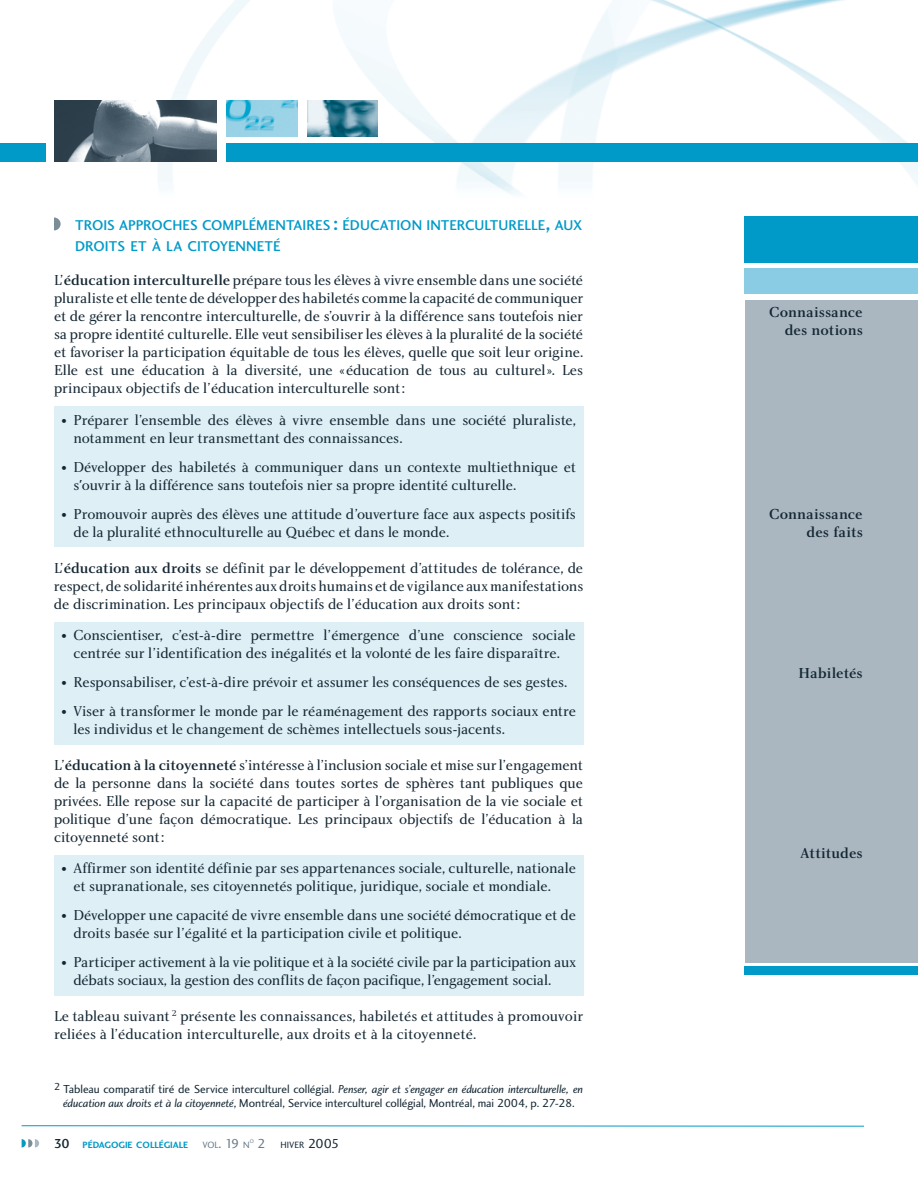
<style>
.page{position:relative;width:918px;height:1188px;background:#fff}
.page>*{position:absolute;margin:0;border:0;box-sizing:border-box;transform-origin:0 0}
.t1{font:15px/18px "Charlotte Book Plain";letter-spacing:-.01em;color:#142733}
.t2{font:15px/18px "Charlotte Medium Plain";color:#142733;text-align:right}
.t3{font:14.7px/21px "Charlotte Sans Medium Plain";color:#009ac8}
.t4{font:12px/13.5px "Charlotte Sans Book Plain";letter-spacing:-.005em;color:#142733;text-align:center}
.t5{font:9.45px "Charlotte Sans Bold Plain";color:#009ac8}
.t6{font:9.45px "Charlotte Sans Book Plain";color:#142733}
.t7{font:9.45px "Charlotte Sans Book Plain";color:#687a88}
.t8{font:5.55px "Charlotte Sans Book Plain";color:#687a88}
.s1{font-size:21px}
.s2{font-family:"Charlotte Medium Plain"}
.s3{font-size:12px}
.s4{font-family:"Charlotte Sans Book Italic Plain"}
.s5{font-family:"Charlotte Sans Medium Plain";font-size:13.5px;color:#142733}
.s6{font-size:13.5px}
.s7{font-size:13.5px;color:#687a88}
</style>
<div class="page">
<div style="left:745px;top:216px;width:173px;height:46px;background:#009ac8"></div>
<div style="left:746px;top:300px;width:172px;height:663px;background:#aab7c1"></div>
<div style="left:54px;top:856px;width:529px;height:140px;background:#deeff6"></div>
<div style="left:54px;top:622px;width:529px;height:123px;background:#deeff6"></div>
<div style="left:54px;top:406px;width:529px;height:141px;background:#deeff6"></div>
<svg style="left:54px;top:217px;width:7px;height:14px"></svg>
<div style="left:745px;top:967px;width:173px;height:8px;background:#009ac8"></div>
<img style="left:0;top:0;width:918px;height:195px">
<hr style="left:22px;top:1125px;width:842px;height:2px;background:#009ac8">
<img style="left:55px;top:101px;width:162px;height:61px">
<img style="left:307px;top:101px;width:71px;height:36px">
<img style="left:227px;top:101px;width:70px;height:36px">
<div style="left:227px;top:144px;width:691px;height:18px;background:#009ac8"></div>
<div style="left:0;top:144px;width:46px;height:18px;background:#009ac8"></div>
<svg style="left:22px;top:1139px;width:17px;height:9px"></svg>
<div style="left:745px;top:269px;width:173px;height:25px;background:#89cce3"></div>
<p class="t3" style="left:75px;top:216px;width:509px">TROIS APPROCHES COMPLÉMENTAIRES <span class="s1">:</span> ÉDUCATION INTERCULTURELLE<span class="s1">,</span> AUX<br>DROITS ET À LA CITOYENNETÉ</p>
<p class="t1" style="left:54px;top:273px;width:531px;text-align:justify">L’<span class="s2">éducation interculturelle</span> prépare tous les élèves à vivre ensemble dans une société pluraliste et elle tente de développer des habiletés comme la capacité de communiquer et de gérer la rencontre interculturelle, de s’ouvrir à la différence sans toutefois nier sa propre identité culturelle. Elle veut sensibiliser les élèves à la pluralité de la société et favoriser la participation équitable de tous les élèves, quelle que soit leur origine.<br>Elle est une éducation à la diversité, une « éducation de tous au culturel ». Les principaux objectifs de l’éducation interculturelle sont :</p>
<p class="t1" style="left:74px;top:412px;width:504px;text-indent:-12px"><span class="s3">•</span> Préparer l’ensemble des élèves à vivre ensemble dans une société pluraliste, notamment en leur transmettant des connaissances.</p>
<p class="t1" style="left:74px;top:459px;width:504px;text-indent:-12px"><span class="s3">•</span> Développer des habiletés à communiquer dans un contexte multiethnique et s'ouvrir à la différence sans toutefois nier sa propre identité culturelle.</p>
<p class="t1" style="left:74px;top:506px;width:504px;text-indent:-12px"><span class="s3">•</span> Promouvoir auprès des élèves une attitude d’ouverture face aux aspects positifs de la pluralité ethnoculturelle au Québec et dans le monde.</p>
<p class="t1" style="left:54px;top:560px;width:531px;text-align:justify">L’<span class="s2">éducation aux droits</span> se définit par le développement d’attitudes de tolérance, de respect, de solidarité inhérentes aux droits humains et de vigilance aux manifestations de discrimination. Les principaux objectifs de l’éducation aux droits sont :</p>
<p class="t1" style="left:62px;top:627px;width:516px;text-align:center"><span class="s3">•</span> Conscientiser, c’est-à-dire permettre l’émergence d’une conscience sociale centrée sur l’identification des inégalités et la volonté de les faire disparaître.</p>
<p class="t1" style="left:62px;top:674px;width:507px"><span class="s3">•</span> Responsabiliser, c’est-à-dire prévoir et assumer les conséquences de ses gestes.</p>
<p class="t1" style="left:74px;top:703px;width:504px;text-indent:-12px"><span class="s3">•</span> Viser à transformer le monde par le réaménagement des rapports sociaux entre les individus et le changement de schèmes intellectuels sous-jacents.</p>
<p class="t1" style="left:54px;top:757px;width:531px;text-align:justify">L’<span class="s2">éducation à la citoyenneté</span> s’intéresse à l’inclusion sociale et mise sur l’engagement de la personne dans la société dans toutes sortes de sphères tant publiques que privées. Elle repose sur la capacité de participer à l’organisation de la vie sociale et politique d’une façon démo cratique. Les principaux objectifs de l’éducation à la citoyenneté sont :</p>
<p class="t1" style="left:74px;top:861px;width:504px;text-indent:-12px"><span class="s3">•</span> Affirmer son identité définie par ses appartenances sociale, culturelle, nationale et supranationale, ses citoyennetés politique, juridique, sociale et mondiale.</p>
<p class="t1" style="left:74px;top:907px;width:504px;text-indent:-12px"><span class="s3">•</span> Développer une capacité de vivre ensemble dans une société démocratique et de droits basée sur l’égalité et la participation civile et politique.</p>
<p class="t1" style="left:74px;top:954px;width:504px;text-indent:-12px"><span class="s3">•</span> Participer activement à la vie politique et à la société civile par la participation aux débats sociaux, la gestion des conflits de façon pacifique, l’engagement social.</p>
<p class="t1" style="left:54px;top:1008px;width:531px">Le tableau suivant <sup>2</sup> présente les connaissances, habiletés et attitudes à promouvoir reliées à l’éducation interculturelle, aux droits et à la citoyenneté.</p>
<p class="t4" style="left:54px;top:1084px;width:531px"><sup>2</sup> Tableau comparatif tiré de Service interculturel collégial. <span class="s4">Penser, agir et s’engager en éducation interculturelle, en éducation aux droits et à la citoyenneté</span>, Montréal, Service interculturel collégial, Montréal, mai 2004, p. 27-28.</p>
<p class="t5" style="left:54px;top:1141px;width:136px"><span class="s5">30</span> PÉDAGOGIE COLLÉGIALE</p>
<p class="t7" style="left:202px;top:1141px;width:49px">VOL<span class="s6">. 19</span> N</p>
<p class="t8" style="left:250px;top:1139px;width:6px">O</p>
<p class="t6" style="left:258px;top:1141px;width:83px"><span class="s7">2</span> HIVER <span class="s6">2005</span></p>
<p class="t2" style="left:769px;top:305px;width:95px">Connaissance des notions</p>
<p class="t2" style="left:769px;top:507px;width:95px">Connaissance des faits</p>
<p class="t2" style="left:799px;top:666px;width:66px">Habiletés</p>
<p class="t2" style="left:801px;top:845px;width:64px">Attitudes</p>
</div>
